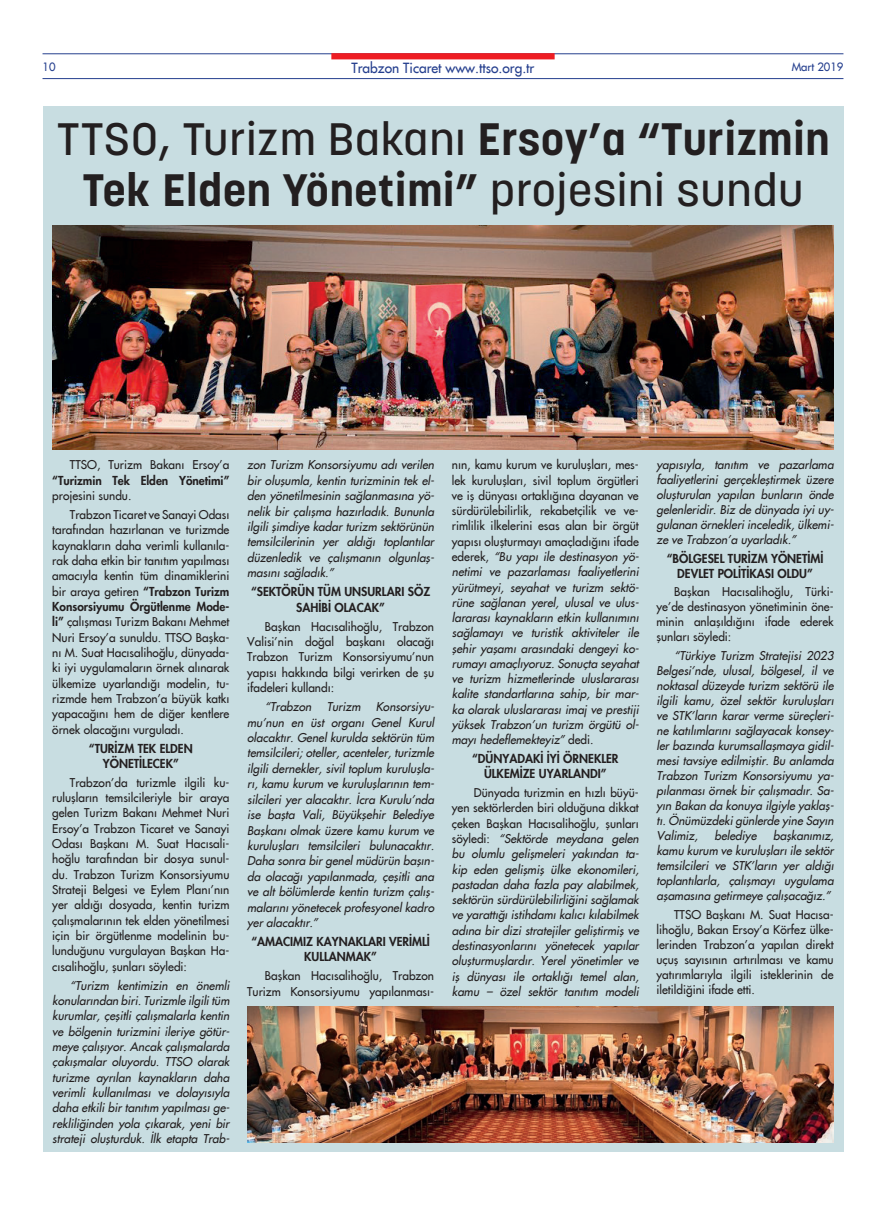
<style>
.page{position:relative;width:886px;height:1205px;background:#fff}
.page>*{position:absolute;margin:0;border:0;box-sizing:border-box;transform-origin:0 0}
.t1{font:700 45px/51.2px "Korolev";letter-spacing:.02em;color:#231f20;text-align:center}
.t2{font:13.75px "Beatles";color:#253f8e}
.t3{font:italic 11.88px/15.4px "Beatles";color:#231f20;text-align:justify}
.t4{font:11.88px/15.4px "Beatles";color:#231f20;text-align:justify}
.t5{font:800 11.88px/15.4px "Beatles";color:#231f20;text-align:center}
.t6{font:11.25px "Beatles";color:#253f8e}
.s1{font-weight:500}
.s2{font-weight:800}
.s3{font-style:normal}
</style>
<div class="page">
<hr style="left:43px;top:53px;width:800px;height:1px;background:#253f8e">
<hr style="left:43px;top:78px;width:800px;height:1px;background:#253f8e">
<div style="left:331px;top:53px;width:224px;height:6px;background:#ee1d23"></div>
<div style="left:43px;top:106px;width:800px;height:1046px;background:#c8dde1"></div>
<img style="left:52px;top:225px;width:782px;height:224px">
<img style="left:247px;top:1006px;width:587px;height:137px">
<p class="t6" style="left:43px;top:60px;width:15px">10</p>
<p class="t2" style="left:351px;top:59px;width:184px">Trabzon Ticaret www.ttso.org.tr</p>
<p class="t6" style="left:792px;top:60px;width:53px">Mart 2019</p>
<h1 class="t1" style="left:57px;top:113px;width:774px"><span class="s1">TTSO, Turizm Bakanı</span> Ersoy’a “Turizmin<br>Tek Elden Yönetimi” <span class="s1">projesini sundu</span></h1>
<p class="t4" style="left:70px;top:457px;width:161px">TTSO, Turizm Bakanı Ersoy’a</p>
<p class="t5" style="left:52px;top:472px;width:179px">“Turizmin Tek Elden Yönetimi”</p>
<p class="t4" style="left:70px;top:486px;width:161px;line-height:18.9px;text-indent:-18px">projesini sundu.<br>Trabzon Ticaret ve Sanayi Odası</p>
<p class="t4" style="left:52px;top:522px;width:179px">tarafından hazırlanan ve turizmde kaynakların daha verimli kullanıla&shy;rak daha etkin bir tanıtım yapılması amacıyla kentin tüm dinamiklerini bir araya getiren <span class="s2">“Trabzon Turizm Konsorsiyumu Örgütlenme Mode&shy;li”</span> çalışması Turizm Bakanı Mehmet Nuri Ersoy’a sunuldu. TTSO Başka&shy;nı M. Suat Hacısalihoğlu, dünyada&shy;ki iyi uygulamaların örnek alınarak ülkemize uyarlandığı modelin, tu&shy;rizmde hem Trabzon’a büyük katkı yapacağını hem de diğer kentlere örnek olacağını vurguladı.</p>
<p class="t5" style="left:89px;top:740px;width:105px">“TURİZM TEK ELDEN<br>YÖNETİLECEK”</p>
<p class="t4" style="left:52px;top:774px;width:179px;text-indent:18px">Trabzon’da turizmle ilgili ku&shy;ruluşların temsilcileriyle bir araya gelen Turizm Bakanı Mehmet Nuri Ersoy’a Trabzon Ticaret ve Sanayi Odası Başkanı M. Suat Hacısali&shy;hoğlu tarafından bir dosya sunul&shy;du. Trabzon Turizm Konsorsiyumu Strateji Belgesi ve Eylem Planı’nın yer aldığı dosyada, kentin turizm çalışmalarının tek elden yönetilmesi için bir örgütlenme modelinin bu&shy;lunduğunu vurgulayan Başkan Ha&shy;cısalihoğlu, şunları söyledi:</p>
<p class="t3" style="left:52px;top:977px;width:179px;text-indent:18px">“Turizm kentimizin en önemli konularından biri. Turizmle ilgili tüm kurumlar, çeşitli çalışmalarla kentin ve bölgenin turizmini ileriye götür&shy;meye çalışıyor. Ancak çalışmalarda çakışmalar oluyordu. TTSO olarak turizme ayrılan kaynakların daha verimli kullanılması ve dolayısıyla daha etkili bir tanıtım yapılması ge&shy;rekliliğinden yola çıkarak, yeni bir strateji oluşturduk. İlk etapta Trab-</p>
<p class="t3" style="left:247px;top:457px;width:188px">zon Turizm Konsorsiyumu adı verilen bir oluşumla, kentin turizminin tek el&shy;den yönetilmesinin sağlanmasına yö&shy;nelik bir çalışma hazırladık. Bununla ilgili şimdiye kadar turizm sektörünün temsilcilerinin yer aldığı toplantılar düzenledik ve çalışmanın olgunlaş&shy;masını sağladık.”</p>
<p class="t5" style="left:251px;top:584px;width:181px">“SEKTÖRÜN TÜM UNSURLARI SÖZ<br>SAHİBİ OLACAK”</p>
<p class="t4" style="left:247px;top:618px;width:188px;text-indent:18px">Başkan Hacısalihoğlu, Trabzon Valisi’nin doğal başkanı olacağı Trabzon Turizm Konsorsiyumu’nun yapısı hakkında bilgi verirken de şu ifadeleri kullandı:</p>
<p class="t3" style="left:265px;top:699px;width:48px">“Trabzon</p>
<p class="t3" style="left:327px;top:699px;width:35px">Turizm</p>
<p class="t3" style="left:247px;top:699px;width:188px;text-indent:129px">Konsorsiyu&shy;mu’nun en üst organı Genel Kurul olacaktır. Genel kurulda sektörün tüm temsilcileri; oteller, acenteler, turizmle ilgili dernekler, sivil toplum kuruluşla&shy;rı, kamu kurum ve kuruluşlarının tem&shy;silcileri yer alacaktır. İcra Kurulu’nda ise başta Vali, Büyükşehir Belediye Başkanı olmak üzere kamu kurum ve kuruluşları temsilcileri bulunacaktır.<br>Daha sonra bir genel müdürün başın&shy;da olacağı yapılanmada, çeşitli ana ve alt bölümlerde kentin turizm çalış&shy;malarını yönetecek profesyonel kadro yer alacaktır.”</p>
<p class="t5" style="left:251px;top:934px;width:180px">“AMACIMIZ KAYNAKLARI VERİMLİ<br>KULLANMAK”</p>
<p class="t4" style="left:247px;top:968px;width:188px;text-align:right">Başkan Hacısalihoğlu, Trabzon<br>Turizm Konsorsiyumu yapılanması-</p>
<p class="t3" style="left:452px;top:457px;width:188px"><span class="s3">nın, kamu kurum ve kuruluşları, mes&shy;lek kuruluşları, sivil toplum örgütleri ve iş dünyası ortaklığına dayanan ve sürdürülebilirlik, rekabetçilik ve ve&shy;rimlilik ilkelerini esas alan bir örgüt yapısı oluşturmayı amaçladığını ifade ederek,</span> “Bu yapı ile destinasyon yö&shy;netimi ve pazarlaması faaliyetlerini yürütmeyi, seyahat ve turizm sektö&shy;rüne sağlanan yerel, ulusal ve ulus&shy;lararası kaynakların etkin kullanımını sağlamayı ve turistik aktiviteler ile şehir yaşamı arasındaki dengeyi ko&shy;rumayı amaçlıyoruz. Sonuçta seyahat ve turizm hizmetlerinde uluslararası kalite standartlarına sahip, bir mar&shy;ka olarak uluslararası imaj ve prestiji yüksek Trabzon’un turizm örgütü ol&shy;mayı hedeflemekteyiz” <span class="s3">dedi.</span></p>
<p class="t5" style="left:472px;top:751px;width:148px">“DÜNYADAKİ İYİ ÖRNEKLER<br>ÜLKEMİZE UYARLANDI”</p>
<p class="t3" style="left:452px;top:785px;width:188px;text-indent:22px"><span class="s3">Dünyada turizmin en hızlı büyü&shy;yen sektörlerden biri olduğuna dikkat çeken Başkan Hacısalihoğlu, şunları söyledi:</span> “Sektörde meydana gelen bu olumlu gelişmeleri yakından ta&shy;kip eden gelişmiş ülke ekonomileri, pastadan daha fazla pay alabilmek, sektörün sürdürülebilirliğini sağlamak ve yarattığı istihdamı kalıcı kılabilmek adına bir dizi stratejiler geliştirmiş ve destinasyonlarını yönetecek yapılar oluşturmuşlardır. Yerel yönetimler ve iş dünyası ile ortaklığı temel alan, kamu – özel sektör tanıtım modeli</p>
<p class="t3" style="left:656px;top:457px;width:179px;line-height:15px">yapısıyla, tanıtım ve pazarlama faaliyetlerini gerçekleştirmek üzere oluşturulan yapılan bunların önde gelenleridir. Biz de dünyada iyi uy&shy;gulanan örnekleri inceledik, ülkemi&shy;ze ve Trabzon’a uyarladık.”</p>
<p class="t5" style="left:667px;top:551px;width:158px;line-height:15px">“BÖLGESEL TURİZM YÖNETİMİ<br>DEVLET POLİTİKASI OLDU”</p>
<p class="t4" style="left:656px;top:584px;width:179px;line-height:15px;text-indent:18px">Başkan Hacısalihoğlu, Türki&shy;ye’de destinasyon yönetiminin öne&shy;minin anlaşıldığını ifade ederek şunları söyledi:</p>
<p class="t3" style="left:656px;top:648px;width:179px;line-height:15px;text-indent:18px">“Türkiye Turizm Stratejisi 2023<br>Belgesi’nde, ulusal, bölgesel, il ve noktasal düzeyde turizm sektörü ile ilgili kamu, özel sektör kuruluşları ve STK’ların karar verme süreçleri&shy;ne katılımlarını sağlayacak konsey&shy;ler bazında kurumsallaşmaya gidil&shy;mesi tavsiye edilmiştir. Bu anlamda Trabzon Turizm Konsorsiyumu ya&shy;pılanması örnek bir çalışmadır. Sa&shy;yın Bakan da konuya ilgiyle yaklaş&shy;tı. Önümüzdeki günlerde yine Sayın Valimiz,</p>
<p class="t3" style="left:656px;top:828px;width:179px;line-height:15px;text-indent:117px">başkanımız, kamu kurum ve kuruluşları ile sektör temsilcileri ve STK’ların yer aldığı toplantılarla, çalışmayı uygulama aşamasına getirmeye çalışacağız.”</p>
<p class="t4" style="left:656px;top:906px;width:179px;line-height:15px;text-indent:18px">TTSO Başkanı M. Suat Hacısa&shy;lihoğlu, Bakan Ersoy’a Körfez ülke&shy;lerinden Trabzon’a yapılan direkt uçuş sayısının artırılması ve kamu yatırımlarıyla ilgili isteklerinin de iletildiğini ifade etti.</p>
<p class="t3" style="left:714px;top:828px;width:43px">belediye</p>
</div>
